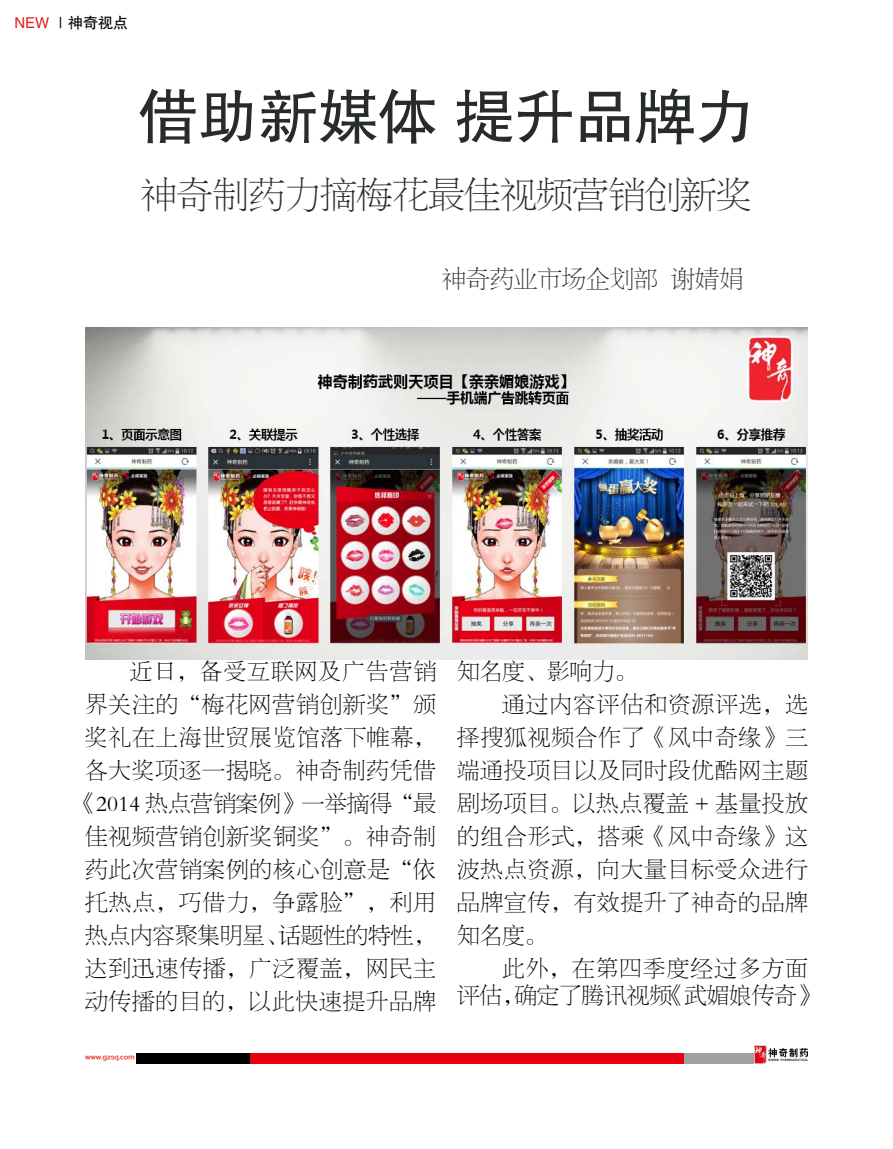
<style>
.page{position:relative;width:893px;height:1149px;background:#fff}
.page>*{position:absolute;margin:0;border:0;box-sizing:border-box;transform-origin:0 0}
.t1{font:60px "FZHTJW GB1 0";color:#272b2c}
.t2{font:36px "FZBSJW GB1 0";color:#272b2c}
.t3{font:24px "FZBSJW GB1 0";color:#272b2c}
.t4{font:22.5px/33px "FZBSJW GB1 0";letter-spacing:.045em;color:#000;text-align:right}
.t5{font:22.5px "FZBSJW GB1 0";color:#000}
.t6{font:15px "FZHTJW GB1 0";color:#000}
.t7{font:6px "FZZZHONGJW GB1 0";color:#e71f18}
.s1{color:#e71f18}
</style>
<div class="page">
<div style="left:136px;top:1053px;width:115px;height:10px;background:#000"></div>
<div style="left:250px;top:1053px;width:435px;height:10px;background:#e60012"></div>
<div style="left:684px;top:1053px;width:70px;height:10px;background:#9fa0a0"></div>
<img style="left:754px;top:1045px;width:54px;height:18px">
<img style="left:85px;top:327px;width:723px;height:332px">
<p class="t6" style="left:14px;top:14px;width:115px"><span class="s1">NEW</span> ｜神奇视点</p>
<h1 class="t1" style="left:138px;top:84px;width:618px">借助新媒体 提升品牌力</h1>
<h2 class="t2" style="left:140px;top:176px;width:614px">神奇制药力摘梅花最佳视频营销创新奖</h2>
<p class="t3" style="left:442px;top:266px;width:303px">神奇药业市场企划部 谢婧娟</p>
<p class="t4" style="left:74px;top:655px;width:364px">近日，备受互联网及广告营销<br>界关注的“梅花网营销创新奖”颁奖礼在上海世贸展览馆落下帷幕，各大奖项逐一揭晓。神奇制药凭借《2014 热点营销案例》一举摘得“最佳视频营销创新奖铜奖”。神奇制药此次营销案例的核心创意是“依托热点，巧借力，争露脸”，利用热点内容聚集明星、话题性的特性，达到迅速传播，广泛覆盖，网民主动传播的目的，以此快速提升品牌</p>
<p class="t4" style="left:457px;top:655px;width:181px">知名度、影响力。</p>
<p class="t4" style="left:502px;top:688px;width:307px">通过内容评估和资源评选，选</p>
<p class="t4" style="left:457px;top:721px;width:352px">择搜狐视频合作了《风中奇缘》三</p>
<p class="t4" style="left:457px;top:754px;width:352px">端通投项目以及同时段优酷网主题</p>
<p class="t4" style="left:457px;top:787px;width:352px">剧场项目。以热点覆盖 + 基量投放</p>
<p class="t4" style="left:457px;top:820px;width:352px">的组合形式，搭乘《风中奇缘》这</p>
<p class="t4" style="left:457px;top:853px;width:352px">波热点资源，向大量目标受众进行</p>
<p class="t4" style="left:457px;top:886px;width:352px">品牌宣传，有效提升了神奇的品牌</p>
<p class="t4" style="left:457px;top:919px;width:91px">知名度。</p>
<p class="t4" style="left:502px;top:952px;width:307px">此外，在第四季度经过多方面</p>
<p class="t5" style="left:457px;top:983px;width:364px">评估，确定了腾讯视频《武媚娘传奇》</p>
<p class="t7" style="left:85px;top:1053px;width:51px">www.gzsq.com</p>
</div>
